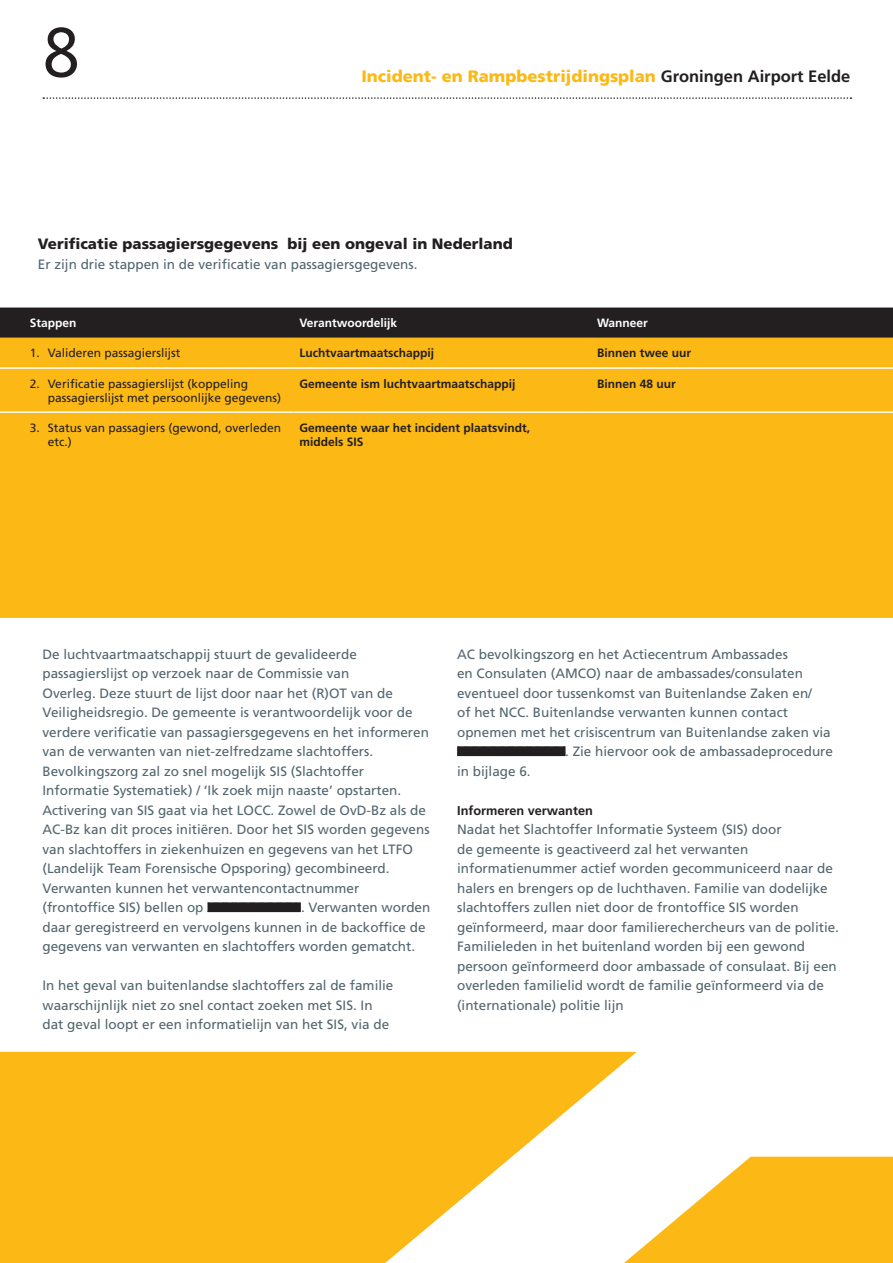
<style>
.page{position:relative;width:893px;height:1263px;background:#fff}
.page>*{position:absolute;margin:0;border:0;box-sizing:border-box;transform-origin:0 0}
.t1{font:75px "Officina Sans Std";color:#231f20}
.t2{font:900 16.5px "Frutiger LT Std";color:#fcb814}
.TUSSENKOP_9_5{font:900 15px "Frutiger LT Std";color:#231f20}
.BROODTEKST_9_PT{font:13.5px/19.5px "Frutiger LT Std";color:#53656e}
.TUSSENKOP_9_5-2{font:700 12.75px "Frutiger LT Std";color:#231f20}
.TABEL_BROODTEKST_ZWART_OPSOMMING{font:12px/13.8px "Frutiger LT Std";color:#231f20}
.TABEL_BROODTEKST_ZWART{font:700 12px/13.8px "Frutiger LT Std";color:#231f20}
.TABEL_KOP_WIT{font:700 12px "Frutiger LT Std";color:#fff}
.s1{font-weight:700;color:#231f20}
</style>
<div class="page">
<svg style="left:43px;top:97px;width:808px;height:2px"></svg>
<svg style="left:0;top:1052px;width:637px;height:211px;fill:#fcb814"></svg>
<svg style="left:624px;top:1157px;width:269px;height:106px"></svg>
<div style="left:0;top:308px;width:893px;height:30px;background:#231f20"></div>
<div style="left:0;top:338px;width:893px;height:280px;background:#fcb814"></div>
<hr style="left:0;top:367px;width:293px;height:2px;background:#fff">
<hr style="left:293px;top:367px;width:298px;height:2px;background:#fff">
<hr style="left:591px;top:367px;width:302px;height:2px;background:#fff">
<hr style="left:0;top:411px;width:293px;height:2px;background:#fff">
<hr style="left:293px;top:411px;width:298px;height:2px;background:#fff">
<hr style="left:591px;top:411px;width:302px;height:2px;background:#fff">
<div style="left:458px;top:747px;width:107px;height:8px;background:#231f20"></div>
<div style="left:457px;top:746px;width:109px;height:10px;border:2px solid #231f20"></div>
<div style="left:208px;top:903px;width:92px;height:8px;background:#231f20"></div>
<div style="left:207px;top:902px;width:94px;height:10px;border:2px solid #231f20"></div>
<h1 class="t1" style="left:43px;top:7px;width:39px">8</h1>
<p class="t2" style="left:361px;top:66px;width:490px">Incident- en Rampbestrijdingsplan <span class="s1">Groningen Airport Eelde</span></p>
<p class="TUSSENKOP_9_5" style="left:38px;top:235px;width:476px">Verificatie passagiersgegevens bij een ongeval in Nederland</p>
<p class="BROODTEKST_9_PT" style="left:38px;top:254px;width:381px">Er zijn drie stappen in de verificatie van passagiersgegevens.</p>
<p class="TABEL_KOP_WIT" style="left:30px;top:316px;width:48px">Stappen</p>
<p class="TABEL_KOP_WIT" style="left:299px;top:316px;width:99px">Verantwoordelijk</p>
<p class="TABEL_KOP_WIT" style="left:597px;top:316px;width:52px">Wanneer</p>
<p class="TABEL_BROODTEKST_ZWART_OPSOMMING" style="left:30px;top:346px;width:152px">1. Valideren passagierslijst</p>
<p class="TABEL_BROODTEKST_ZWART" style="left:299px;top:346px;width:136px">Luchtvaartmaatschappij</p>
<p class="TABEL_BROODTEKST_ZWART" style="left:597px;top:346px;width:96px">Binnen twee uur</p>
<p class="TABEL_BROODTEKST_ZWART_OPSOMMING" style="left:48px;top:377px;width:235px;text-indent:-18px">2. Verificatie passagierslijst (koppeling passagierslijst met persoonlijke gegevens)</p>
<p class="TABEL_BROODTEKST_ZWART" style="left:299px;top:377px;width:218px">Gemeente ism luchtvaartmaatschappij</p>
<p class="TABEL_BROODTEKST_ZWART" style="left:597px;top:377px;width:80px">Binnen 48 uur</p>
<p class="TABEL_BROODTEKST_ZWART_OPSOMMING" style="left:48px;top:421px;width:235px;text-indent:-18px">3. Status van passagiers (gewond, overleden etc.)</p>
<p class="TABEL_BROODTEKST_ZWART" style="left:299px;top:421px;width:232px">Gemeente waar het incident plaatsvindt, middels SIS</p>
<p class="BROODTEKST_9_PT" style="left:43px;top:644px;width:389px">De luchtvaartmaatschappij stuurt de gevalideerde passagierslijst op verzoek naar de Commissie van<br>Overleg. Deze stuurt de lijst door naar het (R)OT van de Veiligheidsregio. De gemeente is verantwoordelijk voor de verdere verificatie van passagiersgegevens en het informeren van de verwanten van niet-zelfredzame slachtoffers.<br>Bevolkingszorg zal zo snel mogelijk SIS (Slachtoffer Informatie Systematiek) / ‘Ik zoek mijn naaste’ opstarten.<br>Activering van SIS gaat via het LOCC. Zowel de OvD-Bz als de AC-Bz kan dit proces initiëren. Door het SIS worden gegevens van slachtoffers in ziekenhuizen en gegevens van het LTFO (Landelijk Team Forensische Opsporing) gecombineerd.<br>Verwanten kunnen het verwantencontactnummer (frontoffice SIS) bellen op XXXXXXXXXX . Verwanten worden daar geregistreerd en vervolgens kunnen in de backoffice de gegevens van verwanten en slachtoffers worden gematcht.</p>
<p class="BROODTEKST_9_PT" style="left:43px;top:976px;width:352px">In het geval van buitenlandse slachtoffers zal de familie waarschijnlijk niet zo snel contact zoeken met SIS. In dat geval loopt er een informatielijn van het SIS, via de</p>
<p class="BROODTEKST_9_PT" style="left:457px;top:644px;width:377px">AC bevolkingszorg en het Actiecentrum Ambassades<br>en Consulaten (AMCO) naar de ambassades/consulaten eventueel door tussenkomst van Buitenlandse Zaken en/<br>of het NCC. Buitenlandse verwanten kunnen contact opnemen met het crisiscentrum van Buitenlandse zaken via XXXXXXXXXXXX. Zie hiervoor ook de ambassadeprocedure</p>
<p class="BROODTEKST_9_PT" style="left:457px;top:761px;width:75px">in bijlage 6.</p>
<p class="TUSSENKOP_9_5-2" style="left:457px;top:803px;width:137px">Informeren verwanten</p>
<p class="BROODTEKST_9_PT" style="left:457px;top:820px;width:383px">Nadat het Slachtoffer Informatie Systeem (SIS) door<br>de gemeente is geactiveerd zal het verwanten informatienummer actief worden gecommuniceerd naar de halers en brengers op de luchthaven. Familie van dodelijke slachtoffers zullen niet door de frontoffice SIS worden geïnformeerd, maar door familierechercheurs van de politie.<br>Familieleden in het buitenland worden bij een gewond persoon geïnformeerd door ambassade of consulaat. Bij een overleden familielid wordt de familie geïnformeerd via de (internationale) politie lijn</p>
</div>
